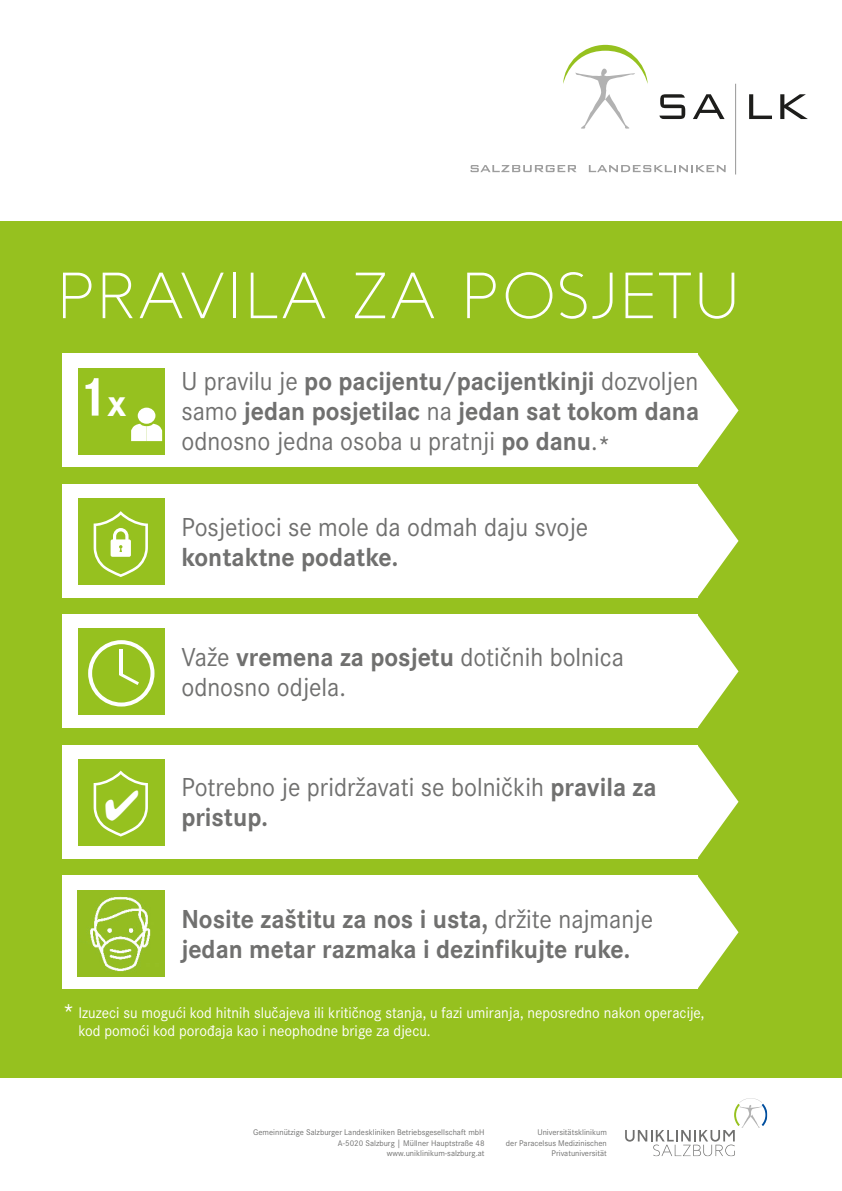
<style>
.page{position:relative;width:842px;height:1191px;background:#fff}
.page>*{position:absolute;margin:0;border:0;box-sizing:border-box;transform-origin:0 0}
.t1{font:65px "Baufra";letter-spacing:-.005em;color:#fff}
.t2{font:700 57.3px "Corporate S Pro";color:#fff;scale:.95 1}
.t3{font:700 27px/30px "Corporate S Pro";color:#70706f;text-align:justify;scale:.95 1}
.t4{font:27px/30px "Corporate S Pro";color:#70706f;scale:.95 1}
.t5{font:16px/18px "Corporate S Pro";color:#fff;scale:.95 1}
.t6{font:8.5px/10.6px "Corporate S";color:#70706f;text-align:right}
.s1{font-size:39.4px}
.s2{font-weight:400}
.s3{font-weight:700}
.s4{font-size:26px}
</style>
<div class="page">
<div style="left:0;top:221px;width:842px;height:856px;background:#96c11f"></div>
<hr style="left:735px;top:84px;width:1px;height:90px;background:#9d9d9d">
<svg style="left:470px;top:165px;width:106px;height:7px"></svg>
<svg style="left:589px;top:165px;width:137px;height:7px"></svg>
<svg style="left:693px;top:94px;width:31px;height:25px"></svg>
<svg style="left:780px;top:94px;width:28px;height:25px"></svg>
<svg style="left:749px;top:94px;width:23px;height:25px"></svg>
<svg style="left:659px;top:94px;width:26px;height:25px"></svg>
<svg style="left:563px;top:45px;width:85px;height:84px"></svg>
<svg style="left:625px;top:1098px;width:142px;height:58px"></svg>
<div style="left:62px;top:354px;width:635px;height:113px;background:#fff"></div>
<div style="left:62px;top:484px;width:635px;height:113px;background:#fff"></div>
<div style="left:62px;top:614px;width:635px;height:114px;background:#fff"></div>
<div style="left:62px;top:745px;width:635px;height:113px;background:#fff"></div>
<div style="left:62px;top:875px;width:635px;height:114px;background:#fff"></div>
<svg style="left:697px;top:354px;width:41px;height:113px"></svg>
<svg style="left:697px;top:484px;width:41px;height:113px"></svg>
<svg style="left:697px;top:614px;width:41px;height:114px"></svg>
<svg style="left:697px;top:745px;width:41px;height:113px"></svg>
<svg style="left:697px;top:875px;width:41px;height:114px"></svg>
<img style="left:78px;top:890px;width:86px;height:86px">
<div style="left:78px;top:368px;width:86px;height:86px;background:#96c11f"></div>
<div style="left:78px;top:498px;width:86px;height:86px;background:#96c11f"></div>
<div style="left:78px;top:629px;width:86px;height:86px;background:#96c11f"></div>
<div style="left:78px;top:759px;width:86px;height:86px;background:#96c11f"></div>
<svg style="left:88px;top:640px;width:66px;height:66px"></svg>
<svg style="left:131px;top:424px;width:31px;height:17px"></svg>
<div style="left:138px;top:407px;width:17px;height:17px;background:#fff;border-radius:50%"></div>
<svg style="left:94px;top:511px;width:54px;height:66px"></svg>
<svg style="left:94px;top:770px;width:54px;height:66px"></svg>
<h1 class="t1" style="left:56px;top:255px;width:686px">PRAVILA ZA POSJETU</h1>
<h2 class="t2" style="left:77px;top:351px;width:54px">1<span class="s1">x</span></h2>
<p class="t3" style="left:181px;top:364px;width:546px"><span class="s2">U pravilu je</span> po pacijentu/pacijentkinji <span class="s2">dozvoljen samo</span> jedan posjetilac <span class="s2">na</span> jedan sat tokom dana <span class="s2">odnosno jedna osoba u pratnji</span> po danu<span class="s2">.</span>*</p>
<p class="t4" style="left:181px;top:509px;width:430px">Posjetioci se mole da odmah daju svoje</p>
<p class="t3" style="left:181px;top:539px;width:230px">kontaktne podatke.</p>
<p class="t4" style="left:181px;top:640px;width:467px">Važe <span class="s3">vremena za posjetu</span> dotičnih bolnica odnosno odjela.</p>
<p class="t4" style="left:181px;top:770px;width:502px">Potrebno je pridržavati se bolničkih <span class="s3">pravila za pristup.</span></p>
<p class="t3" style="left:181px;top:902px;width:498px">Nosite zaštitu za nos i usta, <span class="s2">držite najmanje </span>jedan metar razmaka i dezinfikujte ruke.</p>
<p class="t5" style="left:78px;top:1002px;width:660px;text-indent:-16px"><span class="s4">*</span> Izuzeci su mogući kod hitnih slučajeva ili kritičnog stanja, u fazi umiranja, neposredno nakon operacije, kod pomoći kod porođaja kao i neophodne brige za djecu.</p>
<p class="t6" style="left:253px;top:1127px;width:233px">Gemeinnützige Salzburger Landeskliniken Betriebsgesellschaft mbH<br>A-5020 Salzburg | Müllner Hauptstraße 48 www.uniklinikum-salzburg.at</p>
<p class="t6" style="left:506px;top:1127px;width:102px">Universitätsklinikum<br>der Paracelsus Medizinischen<br>Privatuniversität</p>
</div>
